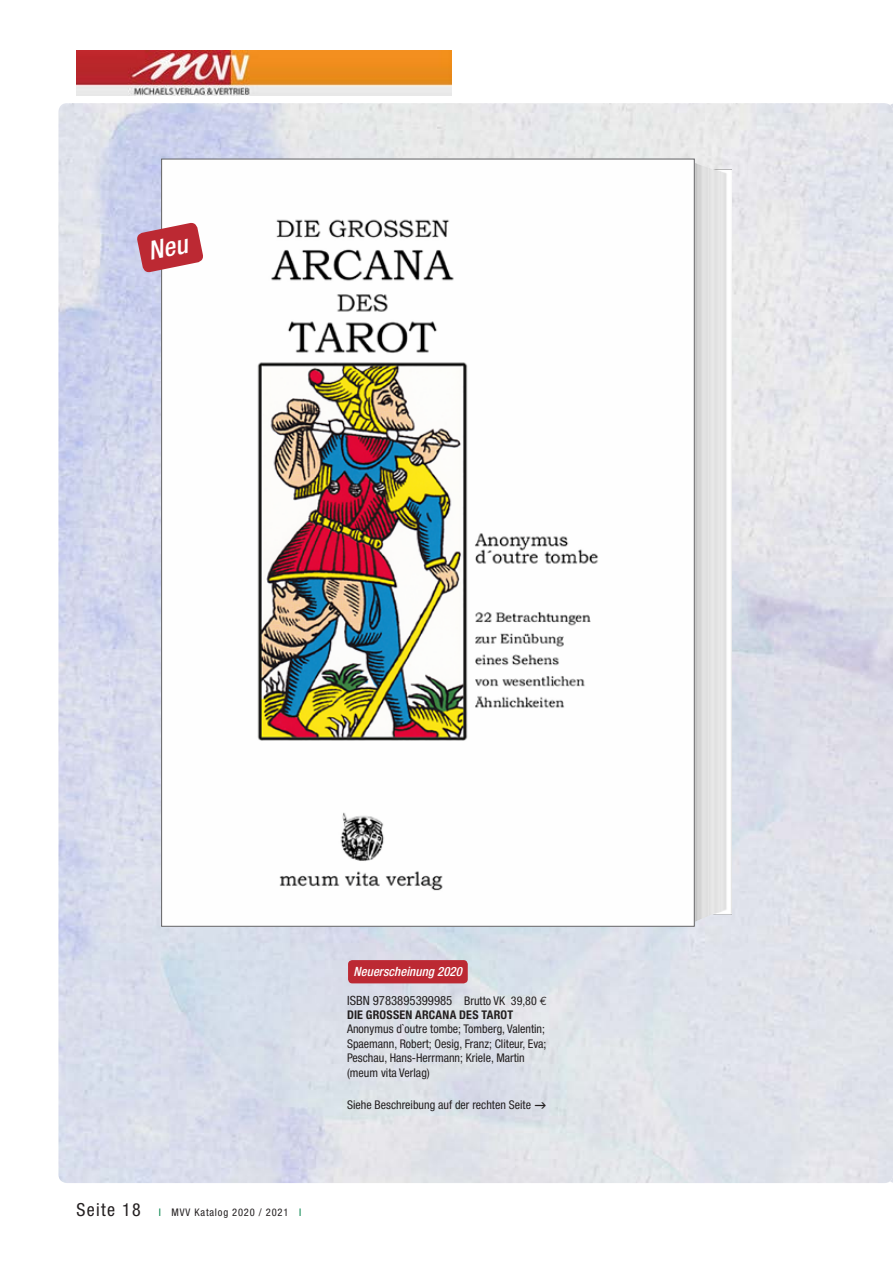
<style>
.page{position:relative;width:893px;height:1263px;background:#fff}
.page>*{position:absolute;margin:0;border:0;box-sizing:border-box;transform-origin:0 0}
.t1{font:condensed 18px "Helvetica Neue";letter-spacing:.075em;color:#231f20}
.t2{font:condensed 12.75px "Helvetica Neue";color:#231f20}
.t3{font:italic 500 condensed 12.75px "Helvetica Neue";letter-spacing:.005em;color:#fff}
.t4{font:condensed 12px/14.4px "Helvetica Neue";color:#231f20}
.t5{font:700 condensed 12px "Helvetica Neue";letter-spacing:.015em;color:#231f20}
.t6{font:condensed 10.5px "Helvetica Neue";letter-spacing:.075em;color:#231f20}
.s1{color:#018249}
.s2{font-size:12px}
.s3{font-family:"Euro Mono";font-stretch:normal;font-size:12px}
</style>
<div class="page">
<img style="left:77px;top:50px;width:374px;height:45px">
<img style="left:694px;top:159px;width:38px;height:766px">
<img style="left:257px;top:219px;width:342px;height:672px">
<div style="left:348px;top:960px;width:120px;height:23px;background:#bc2933;border-radius:4px"></div>
<svg style="left:535px;top:1102px;width:11px;height:7px"></svg>
<svg style="left:136px;top:222px;width:68px;height:51px"></svg>
<h1 class="t1" style="left:77px;top:1199px;width:66px">Seite 18</h1>
<p class="t6" style="left:159px;top:1206px;width:144px"><span class="s1">I</span> MVV Katalog 2020 / 2021 <span class="s1">I</span></p>
<p class="t3" style="left:353px;top:964px;width:110px">Neuerscheinung 2020</p>
<p class="t2" style="left:347px;top:993px;width:201px">ISBN 9783895399985 <span class="s2">Brutto VK 39,80</span> <span class="s3">E</span></p>
<p class="t5" style="left:347px;top:1007px;width:168px">DIE GROSSEN ARCANA DES TAROT</p>
<p class="t4" style="left:347px;top:1022px;width:201px">Anonymus d`outre tombe; Tomberg, Valentin; Spaemann, Robert; Oesig, Franz; Cliteur, Eva; Peschau, Hans-Herrmann; Kriele, Martin (meum vita Verlag)</p>
<p class="t4" style="left:347px;top:1097px;width:185px">Siehe Beschreibung auf der rechten Seite</p>
</div>
